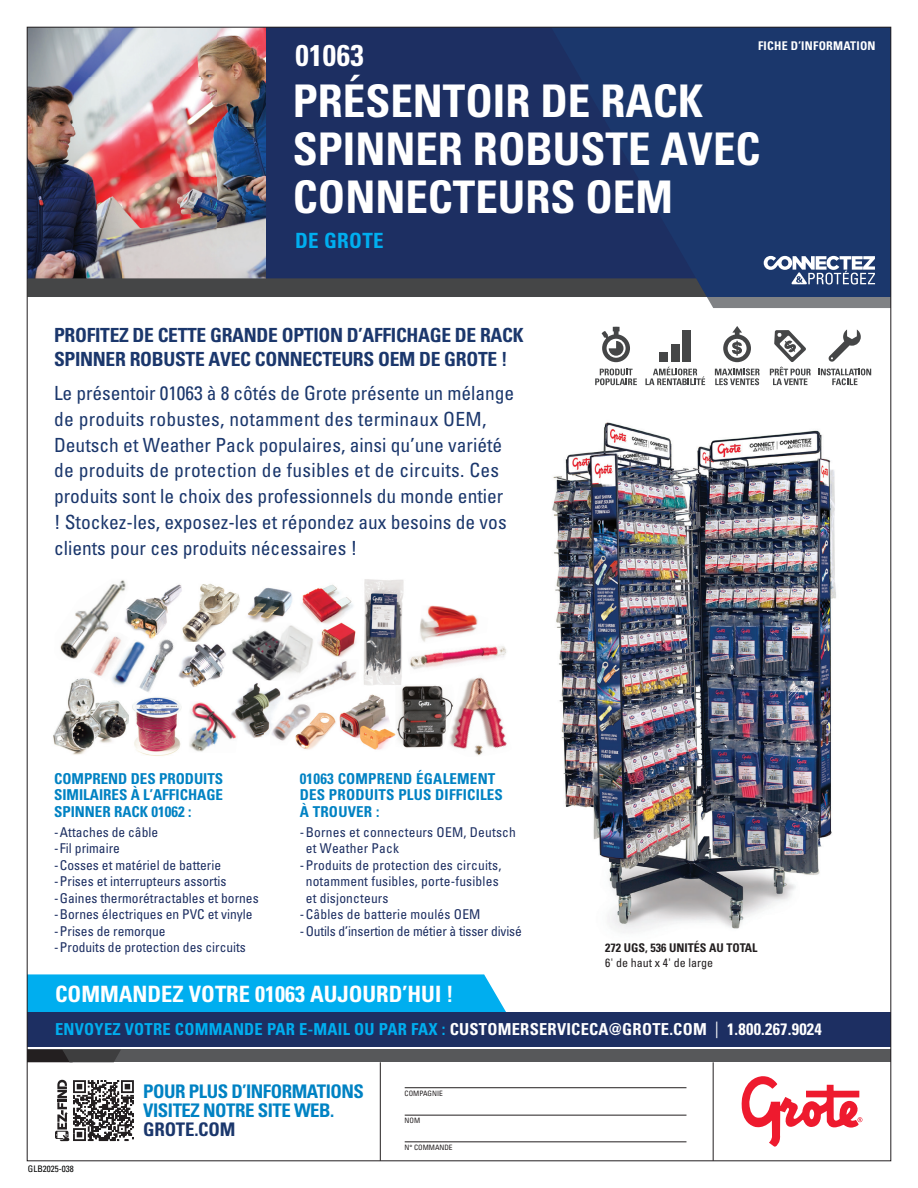
<style>
.page{position:relative;width:918px;height:1188px;background:#fff}
.page>*{position:absolute;margin:0;border:0;box-sizing:border-box;transform-origin:0 0}
.t1{font:700 condensed 45px/48px "Univers LT Std";color:#fff}
.t2{font:700 condensed 30px "Univers LT Std";letter-spacing:.015em;color:#fff}
.t3{font:700 condensed 22.5px "Univers LT Std";color:#fff}
.t4{font:700 condensed 21px "Univers LT Std";letter-spacing:.015em;color:#00aeef}
.t5{font:condensed 19.5px/26px "Univers LT Std";color:#1b376c}
.t6{font:700 condensed 19.5px/24px "Univers LT Std";letter-spacing:-.015em;color:#1b376c}
.t7{font:700 condensed 18.75px/18.8px "Univers LT Std";letter-spacing:-.025em;color:#0082c3}
.t8{font:700 condensed 18.75px "Univers LT Std";letter-spacing:-.01em;color:#1b376c}
.t9{font:700 condensed 16.5px "Univers LT Std";letter-spacing:.015em;color:#fff}
.t10{font:700 condensed 15px/16.5px "Univers LT Std";letter-spacing:.015em;color:#0082c3;text-align:justify}
.t11{font:condensed 13.5px/16.5px "Univers LT Std";color:#1d2f62}
.t12{font:700 condensed 12px "Univers LT Std";color:#231f20}
.t13{font:700 condensed 12px "Univers LT Std";letter-spacing:.02em;color:#fff}
.t14{font:condensed 12px "Univers LT Std";color:#231f20}
.t15{font:condensed 9px "Univers LT Std";color:#000}
.t16{font:condensed 7.35px "Univers LT Std";color:#231f20}
.s1{color:#00aeef}
.s2{font-weight:400}
</style>
<div class="page">
<div style="left:266px;top:27px;width:625px;height:270px;background:#1d2f62"></div>
<div style="left:27px;top:1050px;width:864px;height:12px;background:#57585a"></div>
<svg style="left:29px;top:1050px;width:92px;height:12px"></svg>
<svg style="left:741px;top:1076px;width:121px;height:71px"></svg>
<hr style="left:405px;top:1087px;width:281px;height:1px;background:#231f20">
<hr style="left:405px;top:1115px;width:281px;height:1px;background:#231f20">
<hr style="left:405px;top:1142px;width:281px;height:1px;background:#231f20">
<div style="left:29px;top:974px;width:477px;height:38px;background:#00aeef"></div>
<img style="left:29px;top:29px;width:237px;height:227px">
<div style="left:27px;top:1012px;width:864px;height:35px;background:#1d2f62"></div>
<svg style="left:55px;top:1080px;width:79px;height:61px"></svg>
<img style="left:552px;top:422px;width:284px;height:511px">
<img style="left:398px;top:685px;width:49px;height:63px">
<img style="left:363px;top:579px;width:43px;height:107px">
<img style="left:142px;top:753px;width:30px;height:3px">
<img style="left:447px;top:677px;width:60px;height:79px">
<img style="left:359px;top:694px;width:39px;height:56px">
<img style="left:409px;top:646px;width:97px;height:24px">
<img style="left:420px;top:605px;width:58px;height:37px">
<img style="left:53px;top:580px;width:306px;height:173px">
<img style="left:189px;top:701px;width:49px;height:52px">
<svg style="left:715px;top:369px;width:45px;height:16px"></svg>
<svg style="left:723px;top:326px;width:28px;height:36px"></svg>
<svg style="left:645px;top:367px;width:60px;height:18px"></svg>
<div style="left:659px;top:352px;width:9px;height:9px;background:#454647"></div>
<div style="left:671px;top:344px;width:9px;height:17px;background:#454647"></div>
<div style="left:683px;top:330px;width:8px;height:31px;background:#454647"></div>
<svg style="left:602px;top:327px;width:28px;height:35px"></svg>
<svg style="left:595px;top:369px;width:42px;height:16px"></svg>
<svg style="left:770px;top:330px;width:41px;height:55px"></svg>
<svg style="left:818px;top:369px;width:53px;height:16px"></svg>
<svg style="left:828px;top:329px;width:33px;height:33px"></svg>
<svg style="left:29px;top:256px;width:860px;height:52px"></svg>
<hr style="left:713px;top:1062px;width:1px;height:99px;background:#231f20">
<hr style="left:380px;top:1062px;width:1px;height:99px;background:#231f20">
<h2 class="t2" style="left:295px;top:37px;width:70px">01063</h2>
<p class="t13" style="left:758px;top:38px;width:119px">FICHE D’INFORMATION</p>
<h1 class="t1" style="left:293px;top:77px;width:469px">PRÉSENTOIR DE RACK<br>SPINNER ROBUSTE AVEC<br>CONNECTEURS OEM</h1>
<h3 class="t4" style="left:295px;top:228px;width:90px">DE GROTE</h3>
<h3 class="t6" style="left:54px;top:323px;width:471px">PROFITEZ DE CETTE GRANDE OPTION D’AFFICHAGE DE RACK<br>SPINNER ROBUSTE AVEC CONNECTEURS OEM DE GROTE !</h3>
<p class="t5" style="left:54px;top:380px;width:462px">Le présentoir 01063 à 8 côtés de Grote présente un mélange de produits robustes, notamment des terminaux OEM, Deutsch et Weather Pack populaires, ainsi qu’une variété de produits de protection de fusibles et de circuits. Ces produits sont le choix des professionnels du monde entier ! Stockez-les, exposez-les et répondez aux besoins de vos clients pour ces produits nécessaires !</p>
<p class="t10" style="left:54px;top:770px;width:171px">COMPREND DES PRODUITS SIMILAIRES À L’AFFICHAGE SPINNER RACK 01062 :</p>
<p class="t11" style="left:54px;top:823px;width:106px">- Attaches de câble</p>
<p class="t11" style="left:54px;top:840px;width:67px">- Fil primaire</p>
<p class="t11" style="left:54px;top:856px;width:169px">- Cosses et matériel de batterie</p>
<p class="t11" style="left:54px;top:873px;width:174px">- Prises et interrupteurs assortis</p>
<p class="t11" style="left:54px;top:889px;width:206px">- Gaines thermorétractables et bornes</p>
<p class="t11" style="left:54px;top:906px;width:200px">- Bornes électriques en PVC et vinyle</p>
<p class="t11" style="left:54px;top:922px;width:113px">- Prises de remorque</p>
<p class="t11" style="left:54px;top:939px;width:193px">- Produits de protection des circuits</p>
<p class="t10" style="left:300px;top:770px;width:205px;text-align:left">01063 COMPREND ÉGALEMENT<br>DES PRODUITS PLUS DIFFICILES<br>À TROUVER :</p>
<p class="t11" style="left:306px;top:823px;width:212px;text-indent:-6px">- Bornes et connecteurs OEM, Deutsch et Weather Pack</p>
<p class="t11" style="left:306px;top:856px;width:197px;text-indent:-6px">- Produits de protection des circuits, notamment fusibles, porte-fusibles et disjoncteurs</p>
<p class="t11" style="left:300px;top:906px;width:182px">- Câbles de batterie moulés OEM</p>
<p class="t11" style="left:300px;top:922px;width:224px">- Outils d’insertion de métier à tisser divisé</p>
<p class="t12" style="left:605px;top:940px;width:154px">272 UGS, 536 UNITÉS AU TOTAL</p>
<p class="t14" style="left:605px;top:955px;width:109px">6' de haut x 4' de large</p>
<h3 class="t3" style="left:55px;top:980px;width:400px">COMMANDEZ VOTRE 01063 AUJOURD’HUI !</h3>
<p class="t9" style="left:55px;top:1019px;width:768px"><span class="s1">ENVOYEZ VOTRE COMMANDE PAR E-MAIL OU PAR FAX :</span> CUSTOMERSERVICECA@GROTE.COM <span class="s2">|</span> 1.800.267.9024</p>
<p class="t15" style="left:28px;top:1163px;width:47px">GLB2025-038</p>
<h3 class="t7" style="left:143px;top:1082px;width:222px">POUR PLUS D’INFORMATIONS<br>VISITEZ NOTRE SITE WEB.</h3>
<h3 class="t8" style="left:143px;top:1118px;width:94px">GROTE.COM</h3>
<p class="t16" style="left:405px;top:1089px;width:40px">COMPAGNIE</p>
<p class="t16" style="left:405px;top:1116px;width:17px">NOM</p>
<p class="t16" style="left:405px;top:1143px;width:50px">N° COMMANDE</p>
</div>
